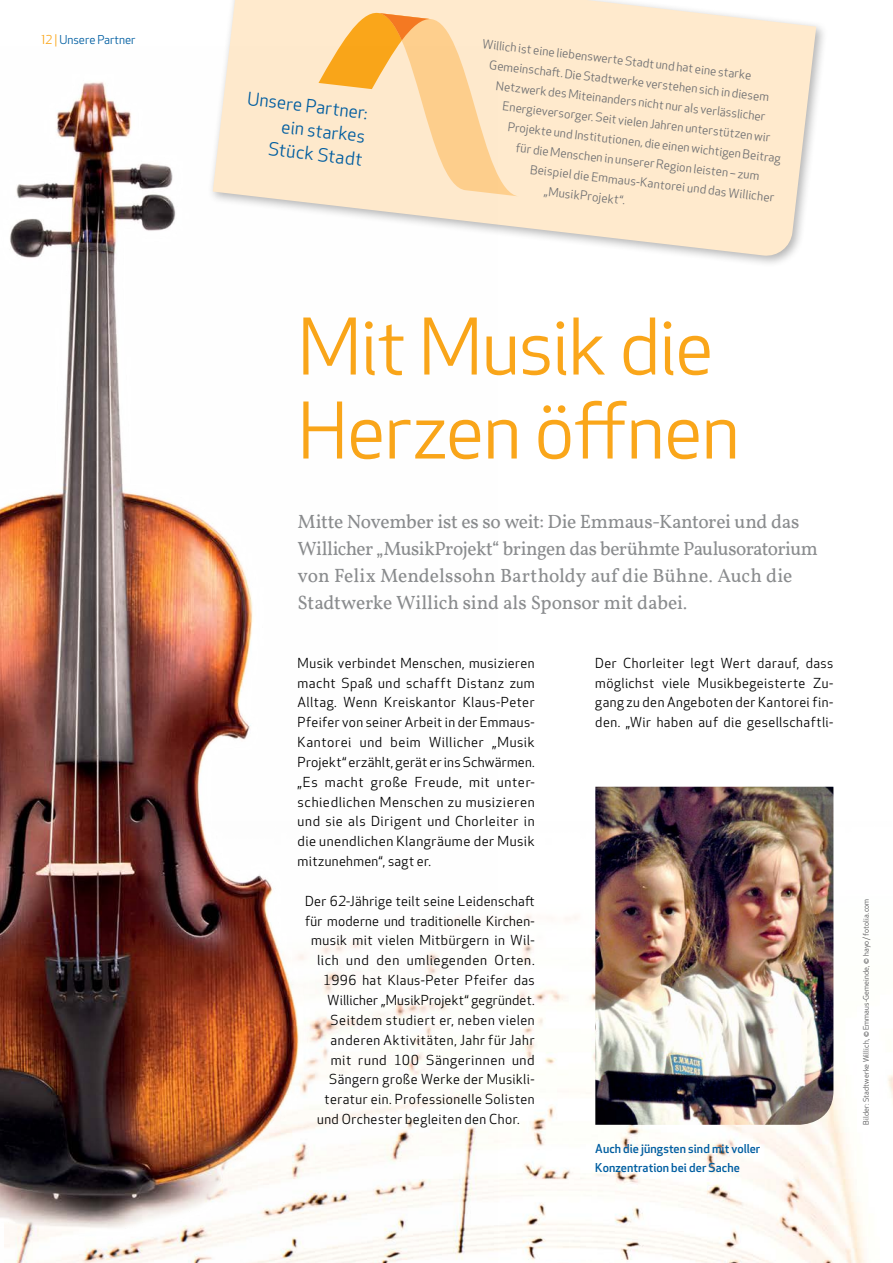
<style>
.page{position:relative;width:893px;height:1263px;background:#fff}
.page>*{position:absolute;margin:0;border:0;box-sizing:border-box;transform-origin:0 0}
.t1{font:76.05px/84px "Apex New";letter-spacing:-.015em;color:#faa61a}
.t2{font:19.5px/27px "Vollkorn";letter-spacing:-.015em;color:#8a8c8e}
.t3{font:18px/23.7px "Apex New";color:#005ea1;text-align:right}
.t4{font:13.5px/19.8px "Apex New";letter-spacing:.035em;color:#000;text-align:justify}
.t5{font:13.5px "Apex New";letter-spacing:.015em;color:#000}
.t6{font:12px "Apex New";color:#6d6e71}
.t7{font:500 12px/19.8px "Apex New";letter-spacing:.005em;color:#005ea1}
.t8{font:12px "Apex New";color:#005ea1}
.t9{font:7.5px "Apex New";letter-spacing:.02em;color:#4d4d4f}
.s1{color:#faa61a}
</style>
<div class="page">
<img style="left:498px;top:822px;width:395px;height:441px">
<div style="left:207px;top:0;width:621px;height:268px;background:#000;opacity:.3"></div>
<svg style="left:213px;top:0;width:603px;height:257px;background:#fdebd1"></svg>
<svg style="left:318px;top:11px;width:201px;height:185px;background:#fdd8a5"></svg>
<img style="left:595px;top:787px;width:238px;height:338px">
<img style="left:0;top:47px;width:498px;height:1216px">
<p class="t8" style="left:41px;top:32px;width:96px"><span class="s1">12 |</span> Unsere Partner</p>
<h3 class="t3" style="left:249px;top:86px;width:123px;rotate:7deg">Unsere Partner: ein starkes<br>Stück Stadt</h3>
<p class="t6" style="left:484px;top:35px;width:272px;rotate:7deg">Willich ist eine liebenswerte Stadt und hat eine starke</p>
<p class="t6" style="left:490px;top:56px;width:283px;rotate:7deg">Gemeinschaft . Die Stadtwerke verstehen sich in diesem</p>
<p class="t6" style="left:497px;top:77px;width:273px;rotate:7deg">Netzwerk des Miteinanders nicht nur als verlässlicher</p>
<p class="t6" style="left:504px;top:98px;width:271px;rotate:7deg">Energieversorger. Seit vielen Jahren unterstützen wir</p>
<p class="t6" style="left:509px;top:118px;width:276px;rotate:7deg">Projekte und Institutionen, die einen wichtigen Beitrag</p>
<p class="t6" style="left:517px;top:139px;width:247px;rotate:7deg">für die Menschen in unserer Region leisten – zum</p>
<p class="t6" style="left:531px;top:161px;width:247px;rotate:7deg">Beispiel die Emmaus-Kantorei und das Willicher</p>
<p class="t6" style="left:545px;top:183px;width:83px;rotate:7deg">„MusikProjekt“.</p>
<h1 class="t1" style="left:298px;top:305px;width:443px">Mit Musik die<br>Herzen öffnen</h1>
<h2 class="t2" style="left:298px;top:508px;width:522px">Mitte November ist es so weit: Die Emmaus-Kantorei und das Willicher „MusikProjekt“ bringen das berühmte Paulusoratorium von Felix Mendelssohn Bartholdy auf die Bühne. Auch die Stadtwerke Willich sind als Sponsor mit dabei.</h2>
<p class="t4" style="left:298px;top:653px;width:239px">Musik verbindet Menschen, musizieren macht Spaß und schafft Distanz zum Alltag. Wenn Kreiskantor Klaus-Peter Pfeifer von seiner Arbeit in der Emmaus-Kantorei und beim Willicher „Musik Projekt“ erzählt, gerät er ins Schwärmen. „Es macht große Freude, mit unter&shy;schiedlichen Menschen zu musizieren und sie als Dirigent und Chorleiter in die unendlichen Klangräume der Musik mitzunehmen“, sagt er.</p>
<p class="t4" style="left:305px;top:891px;width:231px">Der 62-Jährige teilt seine Leidenschaft</p>
<p class="t5" style="left:305px;top:912px;width:231px">für moderne und traditionelle Kirchen-</p>
<p class="t4" style="left:311px;top:931px;width:225px">musik mit vielen Mitbürgern in Wil-</p>
<p class="t4" style="left:317px;top:950px;width:219px">lich und den umliegenden Orten.</p>
<p class="t4" style="left:323px;top:970px;width:213px">1996 hat Klaus-Peter Pfeifer das</p>
<p class="t5" style="left:328px;top:991px;width:209px">Willicher „MusikProjekt“ gegründet.</p>
<p class="t4" style="left:331px;top:1010px;width:205px">Seitdem studiert er, neben vielen</p>
<p class="t4" style="left:331px;top:1030px;width:205px">anderen Aktivitäten, Jahr für Jahr</p>
<p class="t4" style="left:331px;top:1050px;width:205px">mit rund 100 Sängerinnen und</p>
<p class="t4" style="left:329px;top:1069px;width:207px">Sängern große Werke der Musikli-</p>
<p class="t4" style="left:325px;top:1089px;width:212px">teratur ein. Professionelle Solisten</p>
<p class="t4" style="left:317px;top:1109px;width:204px">und Orchester begleiten den Chor.</p>
<p class="t4" style="left:595px;top:653px;width:240px">Der Chorleiter legt Wert darauf, dass möglichst viele Musikbegeisterte Zu&shy;gang zu den Angeboten der Kantorei fin&shy;den. „Wir haben auf die gesellschaftli-</p>
<p class="t7" style="left:595px;top:1138px;width:167px">Auch die jüngsten sind mit voller<br>Konzentration bei der Sache</p>
<p class="t9" style="left:861px;top:1125px;width:227px;rotate:-90deg">Bilder: Stadtwerke Willich, © Emmaus-Gemeinde, © hayo / fotolia.com</p>
</div>
